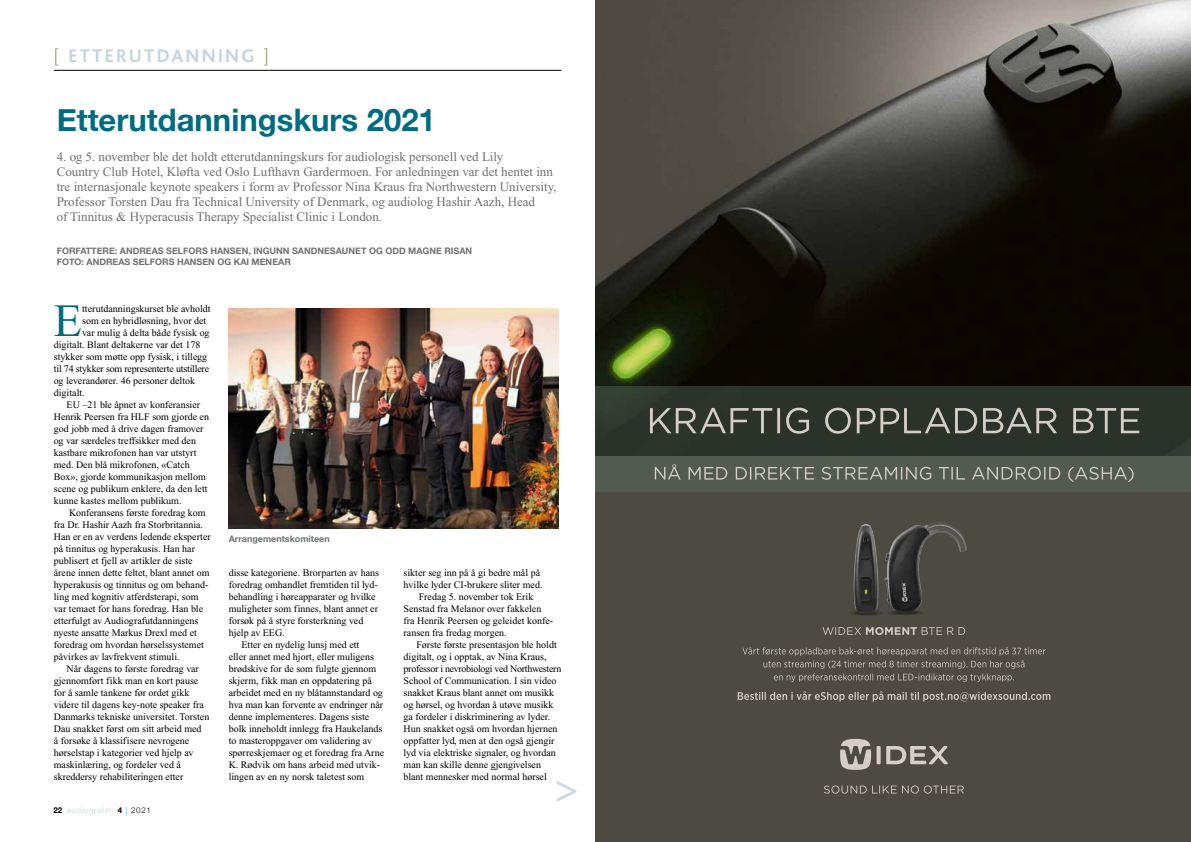
<style>
.page{position:relative;width:1191px;height:842px;background:#fff}
.page>*{position:absolute;margin:0;border:0;box-sizing:border-box;transform-origin:0 0}
.t1{font:46.3px "Times New Roman";color:#006c81}
.t2{font:700 44.4px "Times New Roman";color:#ccdbe1;scale:.83 1}
.t3{font:700 31px "Helvetica Neue";color:#006c81}
.t4{font:700 19.1px "Bliss";letter-spacing:.12em;color:#c3d4de}
.t5{font:13px/15px "Times New Roman";color:#6f7070}
.t6{font:10px "Times New Roman";color:#000}
.t7{font:10px "Times New Roman";letter-spacing:-.02em;color:#000}
.t8{font:10px "Times New Roman";letter-spacing:-.03em;color:#000}
.t9{font:700 9px/11px "Helvetica Neue";color:#6f7070}
.t10{font:300 8px "Helvetica Neue";letter-spacing:.085em;color:#c3d4de}
.s1{font-family:"Helvetica Neue";font-weight:300;color:#a4a078}
.s2{font-weight:700;color:#000}
.s3{color:#21b8cf}
.s4{color:#000}
</style>
<div class="page">
<hr style="left:54px;top:70px;width:507px;height:1px;background:#000">
<img style="left:595px;top:0;width:596px;height:386px">
<div style="left:595px;top:456px;width:596px;height:386px;background:#4d4a42"></div>
<svg style="left:737px;top:691px;width:313px;height:10px"></svg>
<svg style="left:742px;top:647px;width:303px;height:35px"></svg>
<svg style="left:822px;top:627px;width:143px;height:8px"></svg>
<svg style="left:876px;top:746px;width:4px;height:18px"></svg>
<svg style="left:886px;top:746px;width:62px;height:18px"></svg>
<svg style="left:840px;top:739px;width:31px;height:31px"></svg>
<svg style="left:824px;top:785px;width:140px;height:9px"></svg>
<svg style="left:595px;top:386px;width:596px;height:105px;background:#373e35"></svg>
<svg style="left:650px;top:408px;width:489px;height:26px;background:#575a51"></svg>
<svg style="left:655px;top:464px;width:478px;height:18px;background:#6a6f65"></svg>
<img style="left:853px;top:522px;width:114px;height:94px">
<img style="left:229px;top:309px;width:329px;height:220px">
<h3 class="t4" style="left:54px;top:46px;width:216px"><span class="s1">[</span> ETTERUTDANNING <span class="s1">]</span></h3>
<h3 class="t3" style="left:57px;top:95px;width:380px">Etterutdanningskurs 2021</h3>
<p class="t5" style="left:57px;top:149px;width:501px">4. og 5. november ble det holdt etterutdanningskurs for audiologisk personell ved Lily<br>Country Club Hotel, Kløfta ved Oslo Lufthavn Gardermoen. For anledningen var det hentet inn tre internasjonale keynote speakers i form av Professor Nina Kraus fra Northwestern University, Professor Torsten Dau fra Technical University of Denmark, og audiolog Hashir Aazh, Head<br>of Tinnitus &amp; Hyperacusis Therapy Specialist Clinic i London.</p>
<p class="t9" style="left:57px;top:245px;width:417px">FORFATTERE: ANDREAS SELFORS HANSEN, INGUNN SANDNESAUNET OG ODD MAGNE RISAN<br>FOTO: ANDREAS SELFORS HANSEN OG KAI MENEAR</p>
<h1 class="t1" style="left:54px;top:295px;width:30px">E</h1>
<p class="t6" style="left:82px;top:303px;width:130px">tterutdanningskurset ble avholdt</p>
<p class="t6" style="left:82px;top:315px;width:126px">som en hybridløsning, hvor det</p>
<p class="t6" style="left:82px;top:327px;width:129px">var mulig å delta både fysisk og</p>
<p class="t6" style="left:54px;top:339px;width:148px">digitalt. Blant deltakerne var det 178</p>
<p class="t6" style="left:54px;top:351px;width:155px">stykker som møtte opp fysisk, i tillegg</p>
<p class="t7" style="left:54px;top:363px;width:157px">til 74 stykker som representerte utstillere</p>
<p class="t6" style="left:54px;top:375px;width:143px">og leverandører. 46 personer deltok</p>
<p class="t6" style="left:54px;top:387px;width:32px">digitalt.</p>
<p class="t6" style="left:67px;top:399px;width:135px">EU –21 ble åpnet av konferansier</p>
<p class="t6" style="left:54px;top:411px;width:157px">Henrik Peersen fra HLF som gjorde en</p>
<p class="t6" style="left:54px;top:423px;width:151px">god jobb med å drive dagen framover</p>
<p class="t6" style="left:54px;top:435px;width:144px">og var særdeles treffsikker med den</p>
<p class="t6" style="left:54px;top:447px;width:144px">kastbare mikrofonen han var utstyrt</p>
<p class="t6" style="left:54px;top:459px;width:137px">med. Den blå mikrofonen, «Catch</p>
<p class="t6" style="left:54px;top:471px;width:153px">Box», gjorde kommunikasjon mellom</p>
<p class="t6" style="left:54px;top:483px;width:155px">scene og publikum enklere, da den lett</p>
<p class="t6" style="left:54px;top:495px;width:129px">kunne kastes mellom publikum.</p>
<p class="t6" style="left:69px;top:507px;width:138px">Konferansens første foredrag kom</p>
<p class="t6" style="left:54px;top:519px;width:151px">fra Dr. Hashir Aazh fra Storbritannia.</p>
<p class="t6" style="left:54px;top:531px;width:158px">Han er en av verdens ledende eksperter</p>
<p class="t6" style="left:54px;top:543px;width:143px">på tinnitus og hyperakusis. Han har</p>
<p class="t6" style="left:54px;top:555px;width:140px">publisert et fjell av artikler de siste</p>
<p class="t6" style="left:54px;top:567px;width:157px">årene innen dette feltet, blant annet om</p>
<p class="t6" style="left:54px;top:579px;width:156px">hyperakusis og tinnitus og om behand-</p>
<p class="t6" style="left:54px;top:591px;width:146px">ling med kognitiv atferdsterapi, som</p>
<p class="t6" style="left:54px;top:603px;width:151px">var temaet for hans foredrag. Han ble</p>
<p class="t6" style="left:54px;top:615px;width:146px">etterfulgt av Audiografutdanningens</p>
<p class="t6" style="left:54px;top:627px;width:144px">nyeste ansatte Markus Drexl med et</p>
<p class="t6" style="left:54px;top:639px;width:152px">foredrag om hvordan hørselssystemet</p>
<p class="t6" style="left:54px;top:651px;width:127px">påvirkes av lavfrekvent stimuli.</p>
<p class="t6" style="left:67px;top:663px;width:134px">Når dagens to første foredrag var</p>
<p class="t6" style="left:54px;top:675px;width:146px">gjennomført fikk man en kort pause</p>
<p class="t6" style="left:54px;top:687px;width:137px">for å samle tankene før ordet gikk</p>
<p class="t6" style="left:54px;top:699px;width:151px">videre til dagens key-note speaker fra</p>
<p class="t6" style="left:54px;top:711px;width:157px">Danmarks tekniske universitet. Torsten</p>
<p class="t6" style="left:54px;top:723px;width:149px">Dau snakket først om sitt arbeid med</p>
<p class="t6" style="left:54px;top:735px;width:137px">å forsøke å klassifisere nevrogene</p>
<p class="t6" style="left:54px;top:747px;width:141px">hørselstap i kategorier ved hjelp av</p>
<p class="t6" style="left:54px;top:759px;width:129px">maskinlæring, og fordeler ved å</p>
<p class="t6" style="left:54px;top:771px;width:131px">skreddersy rehabiliteringen etter</p>
<p class="t10" style="left:53px;top:804px;width:99px"><span class="s2">22</span> audiografen <span class="s2">4</span> <span class="s3">|</span> <span class="s4">2021</span></p>
<p class="t9" style="left:229px;top:534px;width:102px">Arrangementskomiteen</p>
<p class="t6" style="left:229px;top:567px;width:152px">disse kategoriene. Brorparten av hans</p>
<p class="t6" style="left:229px;top:579px;width:151px">foredrag omhandlet fremtiden til lyd-</p>
<p class="t6" style="left:229px;top:591px;width:148px">behandling i høreapparater og hvilke</p>
<p class="t6" style="left:229px;top:603px;width:151px">muligheter som finnes, blant annet er</p>
<p class="t6" style="left:229px;top:615px;width:136px">forsøk på å styre forsterkning ved</p>
<p class="t6" style="left:229px;top:627px;width:58px">hjelp av EEG.</p>
<p class="t6" style="left:241px;top:639px;width:119px">Etter en nydelig lunsj med ett</p>
<p class="t6" style="left:229px;top:651px;width:147px">eller annet med hjort, eller muligens</p>
<p class="t6" style="left:229px;top:663px;width:149px">brødskive for de som fulgte gjennom</p>
<p class="t6" style="left:229px;top:675px;width:144px">skjerm, fikk man en oppdatering på</p>
<p class="t6" style="left:229px;top:687px;width:155px">arbeidet med en ny blåtannstandard og</p>
<p class="t6" style="left:229px;top:699px;width:156px">hva man kan forvente av endringer når</p>
<p class="t6" style="left:229px;top:711px;width:142px">denne implementeres. Dagens siste</p>
<p class="t6" style="left:229px;top:723px;width:155px">bolk inneholdt innlegg fra Haukelands</p>
<p class="t6" style="left:229px;top:735px;width:145px">to masteroppgaver om validering av</p>
<p class="t6" style="left:229px;top:747px;width:157px">spørreskjemaer og et foredrag fra Arne</p>
<p class="t6" style="left:229px;top:759px;width:153px">K. Rødvik om hans arbeid med utvik-</p>
<p class="t6" style="left:229px;top:771px;width:137px">lingen av en ny norsk taletest som</p>
<p class="t6" style="left:403px;top:567px;width:138px">sikter seg inn på å gi bedre mål på</p>
<p class="t6" style="left:403px;top:579px;width:140px">hvilke lyder CI-brukere sliter med.</p>
<p class="t6" style="left:419px;top:591px;width:116px">Fredag 5. november tok Erik</p>
<p class="t6" style="left:403px;top:603px;width:139px">Senstad fra Melanor over fakkelen</p>
<p class="t6" style="left:403px;top:615px;width:151px">fra Henrik Peersen og geleidet konfe-</p>
<p class="t6" style="left:403px;top:627px;width:105px">ransen fra fredag morgen.</p>
<p class="t6" style="left:416px;top:639px;width:142px">Første første presentasjon ble holdt</p>
<p class="t6" style="left:403px;top:651px;width:145px">digitalt, og i opptak, av Nina Kraus,</p>
<p class="t8" style="left:403px;top:663px;width:159px">professor i nevrobiologi ved Northwestern</p>
<p class="t6" style="left:403px;top:675px;width:154px">School of Communication. I sin video</p>
<p class="t6" style="left:403px;top:687px;width:152px">snakket Kraus blant annet om musikk</p>
<p class="t6" style="left:403px;top:699px;width:151px">og hørsel, og hvordan å utøve musikk</p>
<p class="t6" style="left:403px;top:711px;width:148px">ga fordeler i diskriminering av lyder.</p>
<p class="t6" style="left:403px;top:723px;width:155px">Hun snakket også om hvordan hjernen</p>
<p class="t6" style="left:403px;top:735px;width:152px">oppfatter lyd, men at den også gjengir</p>
<p class="t6" style="left:403px;top:747px;width:154px">lyd via elektriske signaler, og hvordan</p>
<p class="t6" style="left:403px;top:759px;width:139px">man kan skille denne gjengivelsen</p>
<p class="t6" style="left:403px;top:771px;width:145px">blant mennesker med normal hørsel</p>
<h2 class="t2" style="left:556px;top:766px;width:27px">&gt;</h2>
</div>
